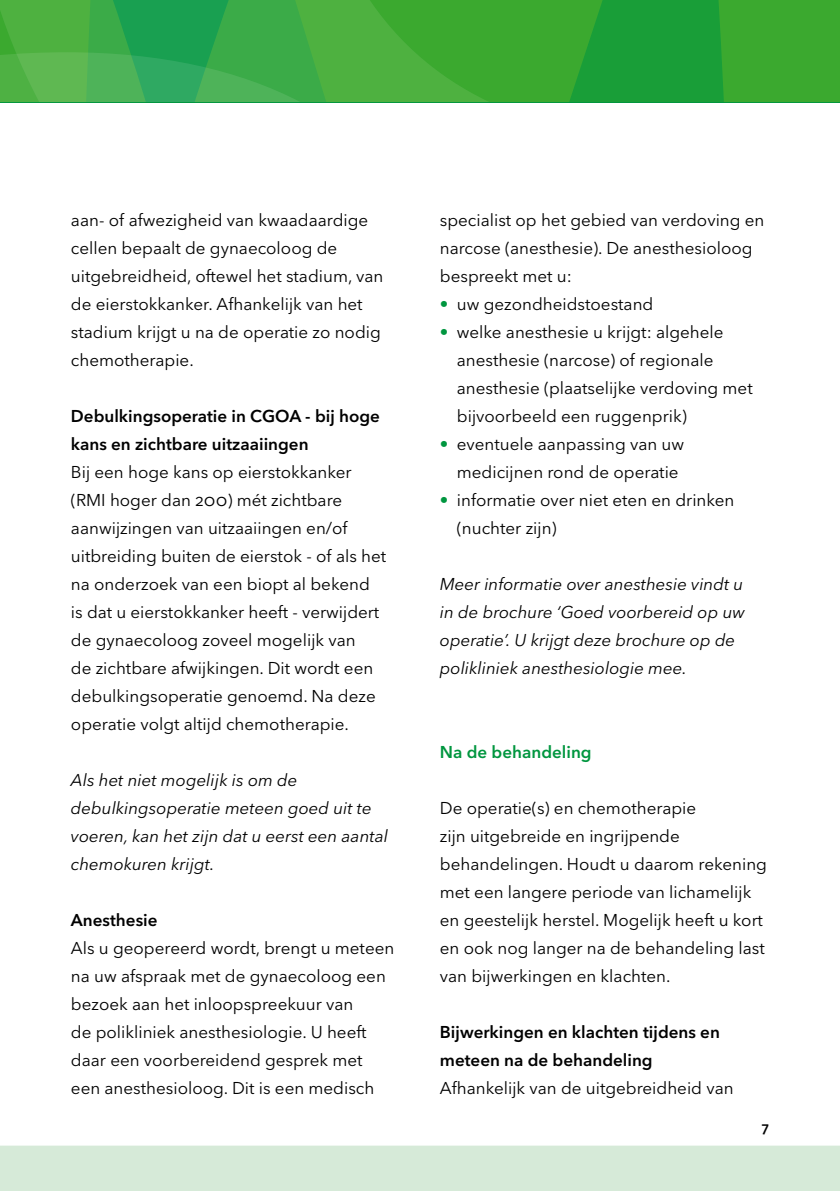
<style>
.page{position:relative;width:840px;height:1191px;background:#fff}
.page>*{position:absolute;margin:0;border:0;box-sizing:border-box;transform-origin:0 0}
.t1{font:17px/28px "Avenir Next LT Pro";color:#000}
.t2{font:italic 17px/28px "Avenir Next LT Pro";color:#000}
.t3{font:600 17px/28px "Avenir Next LT Pro";color:#000}
.t4{font:600 17px "Avenir Next LT Pro";color:#00963f}
.t5{font:600 14px "Avenir Next LT Pro";color:#000}
.s1{font-family:"Helvetica Neue LT";color:#00963f}
</style>
<div class="page">
<svg style="left:0;top:0;width:839px;height:102px"></svg>
<svg style="left:0;top:52px;width:300px;height:50px"></svg>
<div style="left:0;top:1145px;width:839px;height:46px;background:#d6ead8"></div>
<p class="t1" style="left:71px;top:206px;width:314px">aan- of afwezigheid van kwaadaardige cellen bepaalt de gynaecoloog de uitgebreidheid, oftewel het stadium, van de eierstokkanker. Afhankelijk van het stadium krijgt u na de operatie zo nodig chemotherapie.</p>
<p class="t3" style="left:71px;top:402px;width:310px">Debulkingsoperatie in CGOA - bij hoge kans en zichtbare uitzaaiingen</p>
<p class="t1" style="left:71px;top:458px;width:317px">Bij een hoge kans op eierstokkanker (RMI hoger dan 200) mét zichtbare aanwijzingen van uitzaaiingen en/of uitbreiding buiten de eierstok - of als het na onderzoek van een biopt al bekend<br>is dat u eierstokkanker heeft - verwijdert de gynaecoloog zoveel mogelijk van<br>de zichtbare afwijkingen. Dit wordt een debulkingsoperatie genoemd. Na deze operatie volgt altijd chemotherapie.</p>
<p class="t2" style="left:71px;top:766px;width:318px">Als het niet mogelijk is om de debulkingsoperatie meteen goed uit te voeren, kan het zijn dat u eerst een aantal chemokuren krijgt.</p>
<p class="t3" style="left:71px;top:906px;width:88px">Anesthesie</p>
<p class="t1" style="left:71px;top:934px;width:325px">Als u geopereerd wordt, brengt u meteen na uw afspraak met de gynaecoloog een bezoek aan het inloopspreekuur van<br>de polikliniek anesthesiologie. U heeft daar een voorbereidend gesprek met een anesthesioloog. Dit is een medisch</p>
<p class="t1" style="left:439px;top:206px;width:326px">specialist op het gebied van verdoving en narcose (anesthesie). De anesthesioloog bespreekt met u:</p>
<p class="t1" style="left:439px;top:290px;width:215px"><span class="s1">•</span> uw gezondheidstoestand</p>
<p class="t1" style="left:456px;top:318px;width:297px;text-indent:-17px"><span class="s1">•</span> welke anesthesie u krijgt: algehele anesthesie (narcose) of regionale anesthesie (plaatselijke verdoving met bijvoorbeeld een ruggenprik)</p>
<p class="t1" style="left:456px;top:430px;width:229px;text-indent:-17px"><span class="s1">•</span> eventuele aanpassing van uw medicijnen rond de operatie</p>
<p class="t1" style="left:456px;top:486px;width:279px;text-indent:-17px"><span class="s1">•</span> informatie over niet eten en drinken (nuchter zijn)</p>
<p class="t2" style="left:439px;top:570px;width:306px">Meer informatie over anesthesie vindt u in de brochure ‘Goed voorbereid op uw operatie’. U krijgt deze brochure op de polikliniek anesthesiologie mee.</p>
<p class="t4" style="left:439px;top:742px;width:153px">Na de behandeling</p>
<p class="t1" style="left:439px;top:794px;width:328px">De operatie(s) en chemotherapie<br>zijn uitgebreide en ingrijpende behandelingen. Houdt u daarom rekening met een langere periode van lichamelijk en geestelijk herstel. Mogelijk heeft u kort en ook nog langer na de behandeling last van bijwerkingen en klachten.</p>
<p class="t3" style="left:439px;top:1018px;width:281px">Bijwerkingen en klachten tijdens en meteen na de behandeling</p>
<p class="t1" style="left:439px;top:1074px;width:295px">Afhankelijk van de uitgebreidheid van</p>
<p class="t5" style="left:761px;top:1118px;width:9px">7</p>
</div>
